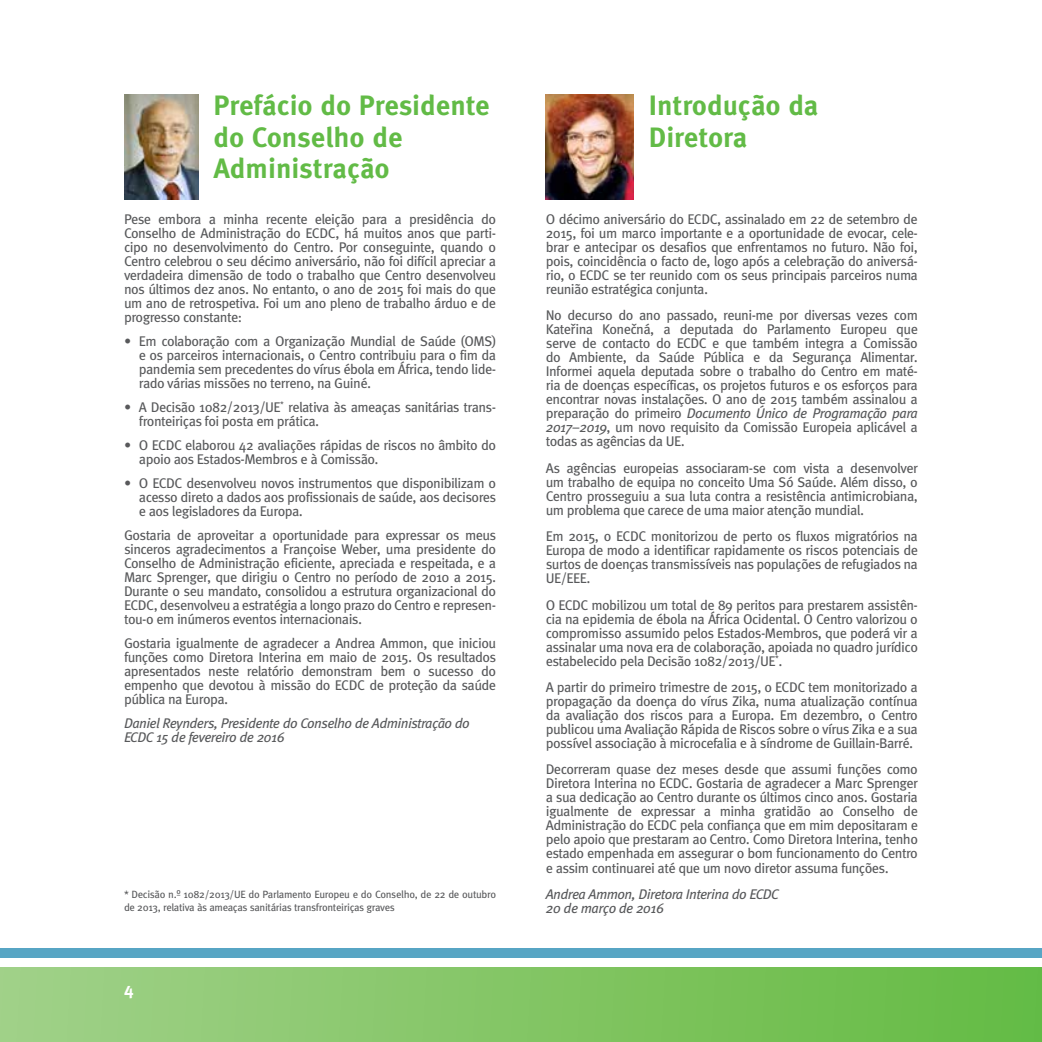
<style>
.page{position:relative;width:1042px;height:1042px;background:#fff}
.page>*{position:absolute;margin:0;border:0;box-sizing:border-box;transform-origin:0 0}
.t1{font:700 28px/31.5px "Meta Pro";color:#62bb46}
.t2{font:700 17.5px "Meta Pro";color:#fff}
.t3{font:14px/14px "Meta Pro";letter-spacing:-.04em;color:#58595b;text-align:justify}
.t4{font:italic 14px/14px "Meta Pro";letter-spacing:-.04em;color:#58595b}
.t5{font:10.5px/12.6px "Meta Pro";letter-spacing:-.03em;color:#58595b}
.s1{font-style:italic}
</style>
<div class="page">
<img style="left:124px;top:94px;width:74px;height:106px">
<img style="left:546px;top:94px;width:88px;height:106px">
<div style="left:0;top:947px;width:1042px;height:10px;background:#57a5c4"></div>
<div style="left:0;top:967px;width:1042px;height:75px;background:linear-gradient(to right,#a1d188,#64bb43)"></div>
<h1 class="t1" style="left:213px;top:91px;width:278px">Prefácio do Presidente do Conselho de<br>Administração</h1>
<h1 class="t1" style="left:649px;top:91px;width:171px">Introdução da<br>Diretora</h1>
<p class="t3" style="left:124px;top:212px;width:374px">Pese embora a minha recente eleição para a presidência do Conselho de Administração do ECDC, há muitos anos que parti&shy;cipo no desenvolvimento do Centro. Por conseguinte, quando o Centro celebrou o seu décimo aniversário, não foi difícil apreciar a verdadeira dimensão de todo o trabalho que Centro desenvolveu nos últimos dez anos. No entanto, o ano de 2015 foi mais do que um ano de retrospetiva. Foi um ano pleno de trabalho árduo e de progresso constante:</p>
<p class="t3" style="left:139px;top:334px;width:359px;text-indent:-15px">• Em colaboração com a Organização Mundial de Saúde (OMS) e os parceiros internacionais, o Centro contribuiu para o fim da pandemia sem precedentes do vírus ébola em África, tendo lide&shy;rado várias missões no terreno, na Guiné.</p>
<p class="t3" style="left:139px;top:400px;width:359px;text-indent:-15px">• A Decisão 1082/2013/UE<sup>*</sup> relativa às ameaças sanitárias trans&shy;fronteiriças foi posta em prática.</p>
<p class="t3" style="left:139px;top:438px;width:359px;text-indent:-15px">• O ECDC elaborou 42 avaliações rápidas de riscos no âmbito do apoio aos Estados-Membros e à Comissão.</p>
<p class="t3" style="left:139px;top:476px;width:359px;text-indent:-15px">• O ECDC desenvolveu novos instrumentos que disponibilizam o acesso direto a dados aos profissionais de saúde, aos decisores e aos legisladores da Europa.</p>
<p class="t3" style="left:124px;top:528px;width:374px">Gostaria de aproveitar a oportunidade para expressar os meus sinceros agradecimentos a Françoise Weber, uma presidente do Conselho de Administração eficiente, apreciada e respeitada, e a Marc Sprenger, que dirigiu o Centro no período de 2010 a 2015.<br>Durante o seu mandato, consolidou a estrutura organizacional do ECDC, desenvolveu a estratégia a longo prazo do Centro e represen&shy;tou-o em inúmeros eventos internacionais.</p>
<p class="t3" style="left:124px;top:636px;width:374px">Gostaria igualmente de agradecer a Andrea Ammon, que iniciou funções como Diretora Interina em maio de 2015. Os resultados apresentados neste relatório demonstram bem o sucesso do empenho que devotou à missão do ECDC de proteção da saúde pública na Europa.</p>
<p class="t4" style="left:124px;top:716px;width:347px">Daniel Reynders, Presidente do Conselho de Administração do<br>ECDC 15 de fevereiro de 2016</p>
<p class="t3" style="left:546px;top:212px;width:374px">O décimo aniversário do ECDC, assinalado em 22 de setembro de 2015, foi um marco importante e a oportunidade de evocar, cele&shy;brar e antecipar os desafios que enfrentamos no futuro. Não foi, pois, coincidência o facto de, logo após a celebração do aniversá&shy;rio, o ECDC se ter reunido com os seus principais parceiros numa reunião estratégica conjunta.</p>
<p class="t3" style="left:546px;top:309px;width:374px">No decurso do ano passado, reuni-me por diversas vezes com Kateřina Konečná, a deputada do Parlamento Europeu que serve de contacto do ECDC e que também integra a Comissão do Ambiente, da Saúde Pública e da Segurança Alimentar.<br>Informei aquela deputada sobre o trabalho do Centro em maté&shy;ria de doenças específicas, os projetos futuros e os esforços para encontrar novas instalações. O ano de 2015 também assinalou a preparação do primeiro <span class="s1">Documento Único de Programação para 2017–2019</span>, um novo requisito da Comissão Europeia aplicável a todas as agências da UE.</p>
<p class="t3" style="left:546px;top:461px;width:374px">As agências europeias associaram-se com vista a desenvolver um trabalho de equipa no conceito Uma Só Saúde. Além disso, o Centro prosseguiu a sua luta contra a resistência antimicrobiana, um problema que carece de uma maior atenção mundial.</p>
<p class="t3" style="left:546px;top:530px;width:374px">Em 2015, o ECDC monitorizou de perto os fluxos migratórios na Europa de modo a identificar rapidamente os riscos potenciais de surtos de doenças transmissíveis nas populações de refugiados na UE/EEE.</p>
<p class="t3" style="left:546px;top:598px;width:374px">O ECDC mobilizou um total de 89 peritos para prestarem assistên&shy;cia na epidemia de ébola na África Ocidental. O Centro valorizou o compromisso assumido pelos Estados-Membros, que poderá vir a assinalar uma nova era de colaboração, apoiada no quadro jurídico estabelecido pela Decisão 1082/2013/UE<sup>*</sup>.</p>
<p class="t3" style="left:546px;top:680px;width:374px">A partir do primeiro trimestre de 2015, o ECDC tem monitorizado a propagação da doença do vírus Zika, numa atualização contínua da avaliação dos riscos para a Europa. Em dezembro, o Centro publicou uma Avaliação Rápida de Riscos sobre o vírus Zika e a sua possível associação à microcefalia e à síndrome de Guillain-Barré.</p>
<p class="t3" style="left:546px;top:763px;width:374px">Decorreram quase dez meses desde que assumi funções como Diretora Interina no ECDC. Gostaria de agradecer a Marc Sprenger a sua dedicação ao Centro durante os últimos cinco anos. Gostaria igualmente de expressar a minha gratidão ao Conselho de Administração do ECDC pela confiança que em mim depositaram e pelo apoio que prestaram ao Centro. Como Diretora Interina, tenho estado empenhada em assegurar o bom funcionamento do Centro e assim continuarei até que um novo diretor assuma funções.</p>
<p class="t4" style="left:546px;top:887px;width:235px">Andrea Ammon, Diretora Interina do ECDC<br>20 de março de 2016</p>
<p class="t5" style="left:124px;top:888px;width:374px">* Decisão n.º 1082/2013/UE do Parlamento Europeu e do Conselho, de 22 de outubro de 2013, relativa às ameaças sanitárias transfronteiriças graves</p>
<p class="t2" style="left:124px;top:977px;width:11px">4</p>
</div>
